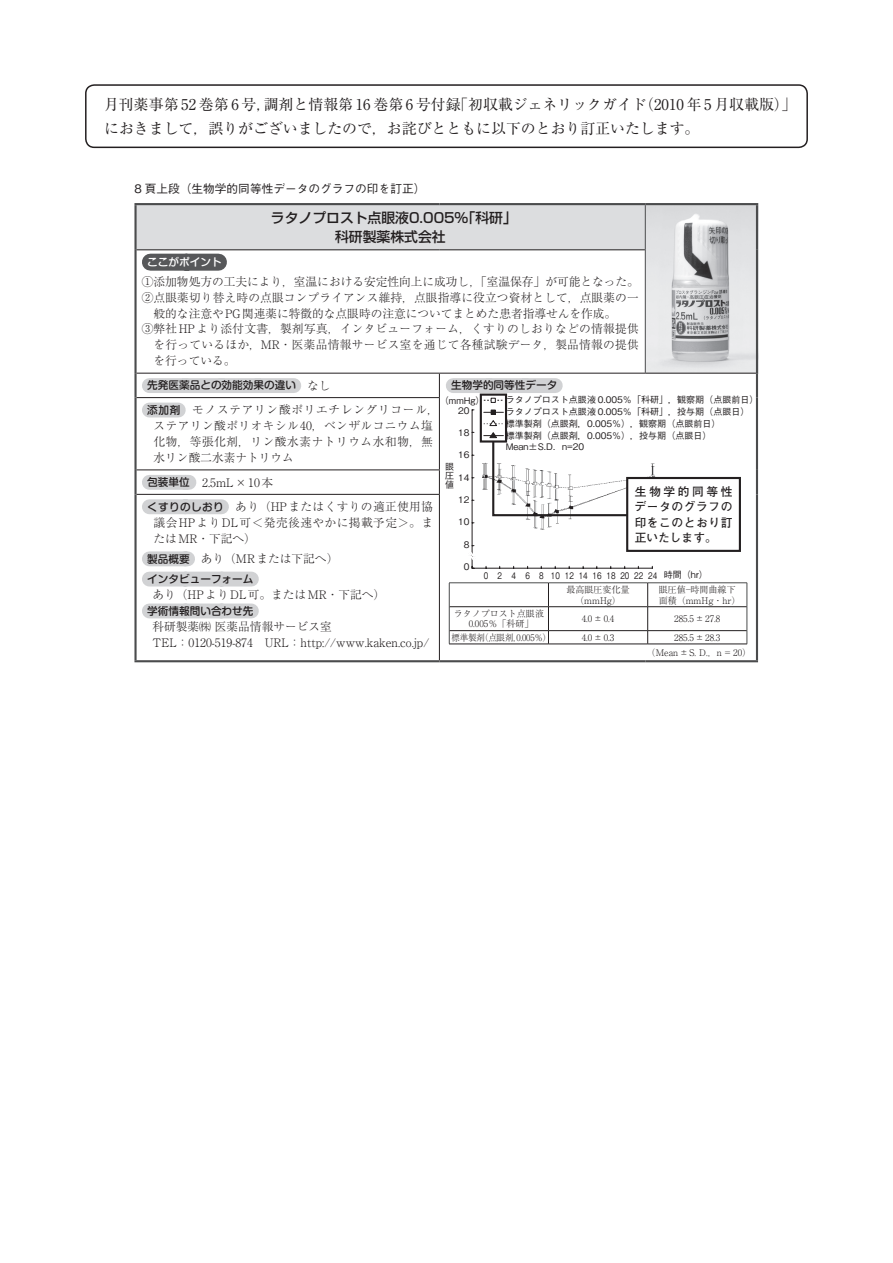
<style>
.page{position:relative;width:893px;height:1263px;background:#fff}
.page>*{position:absolute;margin:0;border:0;box-sizing:border-box;transform-origin:0 0}
.t1{font:14.85px/23.4px "Ryumin Pro";color:#231f20}
.t2{font:500 13.8px/19.2px "Shin Go Pro";color:#231f20}
.t3{font:300 11.7px/15.9px "Ryumin Pro";letter-spacing:.015em;color:#231f20;text-align:justify}
.t4{font:300 11.7px/15.9px "Ryumin Pro";letter-spacing:.04em;color:#231f20}
.t5{font:700 11.7px/15.3px "Futo Go B101 Pro";letter-spacing:.045em;color:#231f20;text-align:justify}
.t6{font:500 11.7px "Gothic BBB Pro";color:#231f20}
.t7{font:300 11.7px "Ryumin Pro";letter-spacing:.06em;color:#231f20}
.t8{font:300 11.7px "Ryumin Pro";letter-spacing:.035em;color:#231f20}
.t9{font:500 10.65px/20.2px "Shin M Go Pro";color:#231f20}
.t10{font:500 10.65px "Shin M Go Pro";color:#fff}
.t11{font:500 10.65px "Shin M Go Pro";letter-spacing:.035em;color:#231f20}
.t12{font:9px/11.7px "Gothic BBB Pro Medium 90 pv RKSJ H";color:#231f20}
.t13{font:300 9px/10.6px "Ryumin Pro";color:#231f20;text-align:center}
.t14{font:9px "Gothic BBB Pro Medium 90 pv RKSJ H";color:#231f20;scale:.8 1}
.t15{font:300 9px "Ryumin Pro";color:#231f20;scale:.95 1}
.t16{font:9px/9px "Gothic BBB Pro Medium 90 pv RKSJ V";color:#231f20;text-align:justify}
</style>
<div class="page">
<div style="left:85px;top:84px;width:723px;height:64px;border:2px solid #231f20;border-radius:9px"></div>
<img style="left:646px;top:205px;width:110px;height:168px">
<div style="left:136px;top:204px;width:509px;height:46px;background:#dcdddf"></div>
<hr style="left:134px;top:203px;width:305px;height:2px;background:#4b4c4d">
<hr style="left:134px;top:205px;width:3px;height:45px;background:#4b4c4d">
<hr style="left:439px;top:203px;width:206px;height:2px;background:#4b4c4d">
<hr style="left:645px;top:203px;width:113px;height:2px;background:#4b4c4d">
<hr style="left:756px;top:205px;width:2px;height:45px;background:#4b4c4d">
<hr style="left:756px;top:250px;width:2px;height:123px;background:#4b4c4d">
<hr style="left:134px;top:250px;width:3px;height:123px;background:#4b4c4d">
<hr style="left:134px;top:373px;width:3px;height:25px;background:#4b4c4d">
<hr style="left:756px;top:373px;width:2px;height:25px;background:#4b4c4d">
<hr style="left:756px;top:398px;width:2px;height:72px;background:#4b4c4d">
<hr style="left:756px;top:470px;width:2px;height:24px;background:#4b4c4d">
<hr style="left:756px;top:494px;width:2px;height:166px;background:#4b4c4d">
<hr style="left:439px;top:660px;width:206px;height:2px;background:#4b4c4d">
<hr style="left:645px;top:660px;width:113px;height:2px;background:#4b4c4d">
<hr style="left:134px;top:398px;width:3px;height:72px;background:#4b4c4d">
<hr style="left:134px;top:470px;width:3px;height:24px;background:#4b4c4d">
<hr style="left:134px;top:494px;width:3px;height:166px;background:#4b4c4d">
<hr style="left:134px;top:660px;width:305px;height:2px;background:#4b4c4d">
<hr style="left:645px;top:205px;width:1px;height:45px;background:#4b4c4d">
<hr style="left:645px;top:250px;width:1px;height:123px;background:#4b4c4d">
<hr style="left:137px;top:249px;width:302px;height:1px;background:#231f20">
<hr style="left:439px;top:249px;width:206px;height:1px;background:#231f20">
<hr style="left:137px;top:373px;width:302px;height:1px;background:#231f20">
<hr style="left:439px;top:373px;width:206px;height:1px;background:#231f20">
<svg style="left:439px;top:374px;width:1px;height:23px"></svg>
<hr style="left:645px;top:373px;width:111px;height:1px;background:#231f20">
<hr style="left:137px;top:397px;width:303px;height:1px;background:#231f20">
<hr style="left:439px;top:398px;width:1px;height:71px;background:#231f20">
<hr style="left:137px;top:469px;width:303px;height:1px;background:#231f20">
<svg style="left:439px;top:470px;width:1px;height:24px"></svg>
<hr style="left:137px;top:494px;width:303px;height:1px;background:#231f20">
<hr style="left:439px;top:495px;width:1px;height:165px;background:#231f20">
<svg style="left:150px;top:254px;width:68px;height:17px"></svg>
<div style="left:149px;top:378px;width:145px;height:15px;background:#d1d2d4"></div>
<svg style="left:149px;top:403px;width:29px;height:14px"></svg>
<svg style="left:149px;top:475px;width:40px;height:15px"></svg>
<svg style="left:149px;top:499px;width:73px;height:15px"></svg>
<svg style="left:149px;top:551px;width:39px;height:15px"></svg>
<svg style="left:149px;top:572px;width:102px;height:14px"></svg>
<div style="left:149px;top:603px;width:102px;height:15px;background:#d1d2d4"></div>
<hr style="left:449px;top:582px;width:99px;height:1px;background:#4b4c4d">
<hr style="left:548px;top:582px;width:100px;height:1px;background:#4b4c4d">
<hr style="left:648px;top:582px;width:99px;height:1px;background:#4b4c4d">
<svg style="left:449px;top:583px;width:1px;height:61px"></svg>
<svg style="left:747px;top:583px;width:1px;height:61px"></svg>
<hr style="left:449px;top:606px;width:99px;height:1px;background:#231f20">
<hr style="left:548px;top:606px;width:100px;height:1px;background:#231f20">
<hr style="left:648px;top:606px;width:99px;height:1px;background:#231f20">
<hr style="left:449px;top:630px;width:99px;height:1px;background:#231f20">
<hr style="left:548px;top:630px;width:100px;height:1px;background:#231f20">
<svg style="left:548px;top:583px;width:1px;height:61px"></svg>
<hr style="left:648px;top:630px;width:99px;height:1px;background:#231f20">
<svg style="left:647px;top:583px;width:1px;height:61px"></svg>
<hr style="left:449px;top:644px;width:99px;height:1px;background:#231f20">
<hr style="left:548px;top:644px;width:100px;height:1px;background:#231f20">
<hr style="left:648px;top:644px;width:99px;height:1px;background:#231f20">
<svg style="left:453px;top:378px;width:211px;height:191px"></svg>
<div style="left:627px;top:478px;width:113px;height:73px;background:#fff"></div>
<div style="left:626px;top:477px;width:115px;height:75px;border:2px solid #231f20"></div>
<p class="t1" style="left:639px;top:92px;width:158px">（2010 年 5 月収載版「(</p>
<p class="t1" style="left:104px;top:92px;width:597px">月刊薬事第 52 巻第 6 号，<br>におきまして，誤りがございましたので，お詫びとともに以下のとおり訂正いたします。</p>
<p class="t1" style="left:264px;top:92px;width:198px">調剤と情報第 16 巻第 6 号付録</p>
<p class="t1" style="left:453px;top:92px;width:195px">「初収載ジェネリックガイド</p>
<p class="t6" style="left:134px;top:179px;width:292px">8 頁上段（生物学的同等性データのグラフの印を訂正(</p>
<p class="t2" style="left:335px;top:206px;width:135px;text-indent:-64px">ラタノプロスト点眼液0.005％科研製薬株式会社</p>
<p class="t2" style="left:462px;top:206px;width:57px">「科研「</p>
<p class="t10" style="left:147px;top:253px;width:76px">ここがポイント</p>
<p class="t3" style="left:142px;top:272px;width:498px">①添加物処方の工夫により，室温における安定性向上に成功し「，室温保存」が可能となった。</p>
<p class="t3" style="left:142px;top:288px;width:498px">②点眼薬切り替え時の点眼コンプライアンス維持，点眼指導に役立つ資材として，点眼薬の一</p>
<p class="t3" style="left:154px;top:304px;width:464px">般的な注意やPG関連薬に特徴的な点眼時の注意についてまとめた患者指導せんを作成。</p>
<p class="t3" style="left:142px;top:320px;width:498px">③弊社HPより添付文書，製剤写真，インタビューフォーム，くすりのしおりなどの情報提供</p>
<p class="t3" style="left:154px;top:336px;width:487px">を行っているほか，MR・医薬品情報サービス室を通じて各種試験データ，製品情報の提供</p>
<p class="t3" style="left:154px;top:352px;width:83px">を行っている。</p>
<p class="t9" style="left:451px;top:374px;width:108px">生物学的同等性データ</p>
<p class="t9" style="left:147px;top:374px;width:150px">先発医薬品との効能効果の違い</p>
<p class="t7" style="left:192px;top:401px;width:248px">モノステアリン酸ポリエチレングリコール，</p>
<p class="t3" style="left:307px;top:377px;width:25px">なし</p>
<p class="t12" style="left:506px;top:393px;width:254px">ラタノプロスト点眼液 0.005％「科研」，観察期（点眼前日(ラタノプロスト点眼液 0.005％「科研」，投与期（点眼日(標準製剤（点眼剤，0.005％），観察期（点眼前日(<br>標準製剤（点眼剤，0.005％），投与期（点眼日(<br>Mean± S D. ． =n 2 0</p>
<p class="t12" style="left:440px;top:394px;width:46px">（mmHg(</p>
<p class="t9" style="left:147px;top:398px;width:35px">添加剤</p>
<p class="t3" style="left:154px;top:417px;width:281px">ステアリン酸ポリオキシル40，ベンザルコニウム塩化物，等張化剤，リン酸水素ナトリウム水和物，無水リン酸二水素ナトリウム</p>
<p class="t3" style="left:202px;top:473px;width:72px">2.5mL×10本</p>
<p class="t12" style="left:458px;top:403px;width:13px">20</p>
<p class="t12" style="left:458px;top:425px;width:13px">18</p>
<p class="t12" style="left:458px;top:448px;width:13px">16</p>
<p class="t12" style="left:458px;top:470px;width:13px">14</p>
<p class="t12" style="left:458px;top:492px;width:13px">12</p>
<p class="t12" style="left:458px;top:515px;width:13px">10</p>
<p class="t12" style="left:464px;top:537px;width:7px">8</p>
<p class="t12" style="left:464px;top:559px;width:7px">0</p>
<p class="t16" style="left:445px;top:461px;width:10px">眼圧値</p>
<p class="t9" style="left:147px;top:471px;width:44px">包装単位</p>
<p class="t5" style="left:635px;top:482px;width:99px">生物学的同等性データのグラフの印をこのとおり訂正いたします。</p>
<p class="t8" style="left:235px;top:497px;width:199px">あり（HPまたはくすりの適正使用協</p>
<p class="t11" style="left:147px;top:498px;width:78px">くすりのしおり</p>
<p class="t4" style="left:154px;top:514px;width:281px">議会HPよりDL可＜発売後速やかに掲載予定＞。またはMR・下記へ(</p>
<p class="t3" style="left:201px;top:550px;width:139px">あり（MRまたは下記へ(</p>
<p class="t9" style="left:147px;top:547px;width:108px">製品概要<br>インタビューフォーム</p>
<p class="t3" style="left:153px;top:586px;width:234px">あり（HPよりDL可。またはMR・下記へ(</p>
<p class="t9" style="left:147px;top:599px;width:108px">学術情報問い合わせ先</p>
<p class="t3" style="left:153px;top:618px;width:278px">科研製薬㈱医薬品情報サービス室<br>TEL：0120-519-874　URL：http://www.kaken.co j p. /</p>
<p class="t12" style="left:664px;top:568px;width:46px">時間（hr(</p>
<p class="t14" style="left:484px;top:568px;width:7px">0</p>
<p class="t14" style="left:498px;top:568px;width:7px">2</p>
<p class="t14" style="left:525px;top:568px;width:7px">6</p>
<p class="t14" style="left:539px;top:568px;width:7px">8</p>
<p class="t14" style="left:551px;top:568px;width:13px">10</p>
<p class="t14" style="left:565px;top:568px;width:13px">12</p>
<p class="t14" style="left:593px;top:568px;width:13px">16</p>
<p class="t14" style="left:606px;top:568px;width:13px">18</p>
<p class="t14" style="left:620px;top:568px;width:13px">20</p>
<p class="t14" style="left:634px;top:568px;width:13px">22</p>
<p class="t14" style="left:648px;top:568px;width:13px">24</p>
<p class="t14" style="left:511px;top:568px;width:7px">4</p>
<p class="t14" style="left:579px;top:568px;width:13px">14</p>
<p class="t13" style="left:566px;top:583px;width:65px">最高眼圧変化量（mmHg(</p>
<p class="t13" style="left:659px;top:583px;width:83px;text-align:left">眼圧値─時間曲線下面積（mmHg・hr(</p>
<p class="t13" style="left:454px;top:607px;width:92px">ラタノプロスト点眼液</p>
<p class="t13" style="left:582px;top:613px;width:34px">4.0±0.4</p>
<p class="t13" style="left:674px;top:613px;width:48px">285.5±27.8</p>
<p class="t13" style="left:469px;top:618px;width:66px">0.005％「科研「</p>
<p class="t15" style="left:480px;top:630px;width:76px">（点眼剤，0.005％(</p>
<p class="t15" style="left:451px;top:630px;width:37px">標準製剤</p>
<p class="t13" style="left:582px;top:631px;width:34px">4.0±0.3</p>
<p class="t13" style="left:674px;top:631px;width:48px">285.5±28.3</p>
<p class="t13" style="left:647px;top:647px;width:106px">（Mean± D. S .，n=20(</p>
</div>
